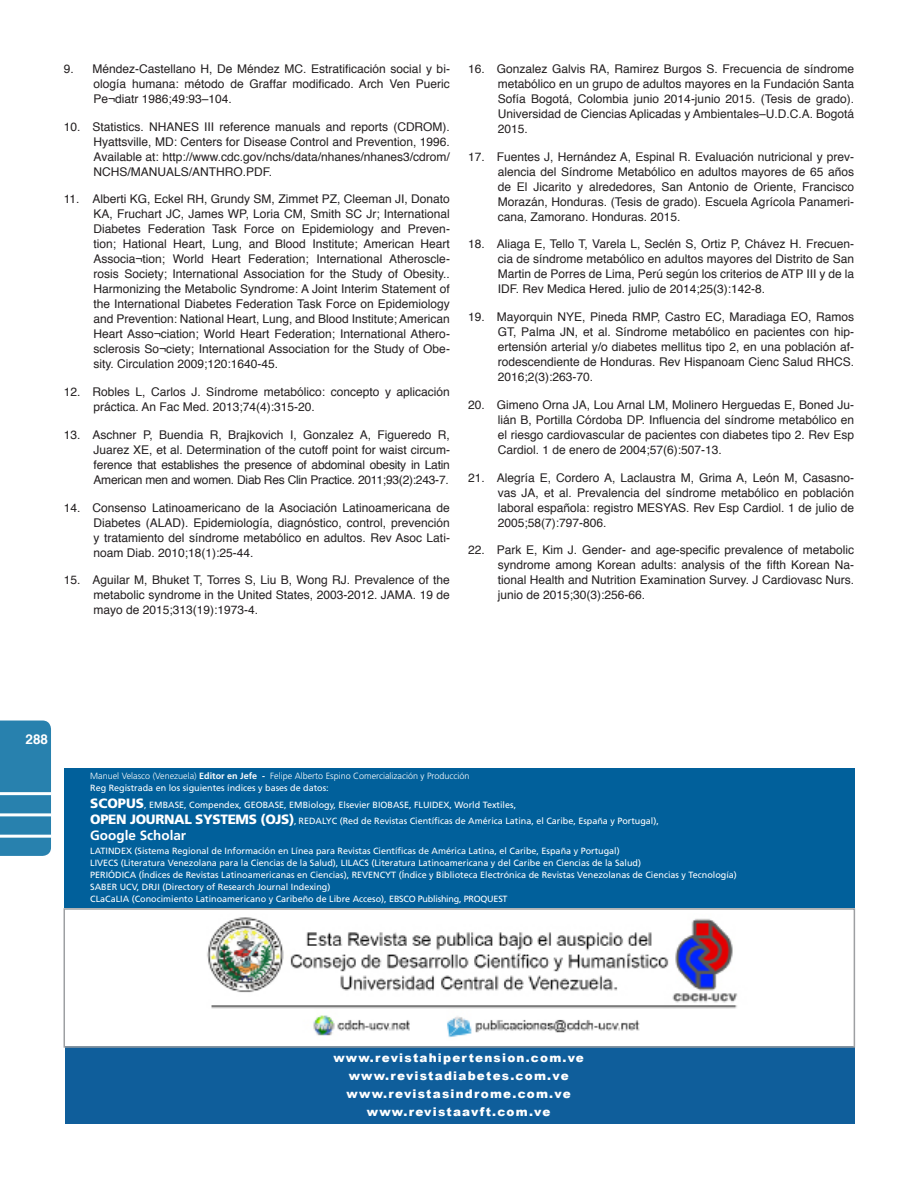
<style>
.page{position:relative;width:918px;height:1188px;background:#fff}
.page>*{position:absolute;margin:0;border:0;box-sizing:border-box;transform-origin:0 0}
.t1{font:700 13.5px "Frutiger";color:#fff}
.t2{font:700 13.5px "Helvetica";color:#fff}
.Bibliografía{font:12px/15px "Helvetica";color:#231f20;text-align:justify}
.t3{font:900 12px "Arial";letter-spacing:.1em;color:#fff}
.t4{font:9px "Frutiger";color:#fff}
.t5{font:300 9px "Frutiger";color:#fff}
.s1{font-weight:700}
.s2{font-weight:900;font-size:13.5px}
</style>
<div class="page">
<div style="left:0;top:721px;width:51px;height:135px;background:#2881ae"></div>
<hr style="left:0;top:835px;width:51px;height:3px;background:#fff">
<hr style="left:0;top:813px;width:51px;height:3px;background:#fff">
<hr style="left:0;top:792px;width:51px;height:3px;background:#fff">
<div style="left:65px;top:1047px;width:789px;height:77px;background:#0f5e9b"></div>
<img style="left:207px;top:917px;width:531px;height:121px">
<div style="left:64px;top:908px;width:791px;height:140px;border:2px solid #9d9fa2"></div>
<div style="left:64px;top:769px;width:790px;height:139px;background:#01609b"></div>
<p class="Bibliografía" style="left:94px;top:61px;width:358px;text-indent:-30px">9. Méndez-Castellano H, De Méndez MC. Estratificación social y bi&shy;ología humana: método de Graffar modificado. Arch Ven Pueric Pe¬diatr 1986;49:93–104.</p>
<p class="Bibliografía" style="left:94px;top:119px;width:358px;text-indent:-30px">10. Statistics. NHANES III reference manuals and reports (CDROM).<br>Hyattsville, MD: Centers for Disease Control and Prevention, 1996.<br>Available at: http://www.cdc.gov/nchs/data/nhanes/nhanes3/cdrom/ NCHS/MANUALS/ANTHRO.PDF.</p>
<p class="Bibliografía" style="left:94px;top:192px;width:358px;text-indent:-30px">11. Alberti KG, Eckel RH, Grundy SM, Zimmet PZ, Cleeman JI, Donato KA, Fruchart JC, James WP, Loria CM, Smith SC Jr; International Diabetes Federation Task Force on Epidemiology and Preven&shy;tion; Hational Heart, Lung, and Blood Institute; American Heart Associa¬tion; World Heart Federation; International Atheroscle&shy;rosis Society; International Association for the Study of Obesity..<br>Harmonizing the Metabolic Syndrome: A Joint Interim Statement of the International Diabetes Federation Task Force on Epidemiology and Prevention: National Heart, Lung, and Blood Institute; American Heart Asso¬ciation; World Heart Federation; International Athero&shy;sclerosis So¬ciety; International Association for the Study of Obe&shy;sity. Circulation 2009;120:1640-45.</p>
<p class="Bibliografía" style="left:94px;top:385px;width:358px;text-indent:-30px">12. Robles L, Carlos J. Síndrome metabólico: concepto y aplicación práctica. An Fac Med. 2013;74(4):315-20.</p>
<p class="Bibliografía" style="left:94px;top:427px;width:358px;text-indent:-30px">13. Aschner P, Buendia R, Brajkovich I, Gonzalez A, Figueredo R, Juarez XE, et al. Determination of the cutoff point for waist circum&shy;ference that establishes the presence of abdominal obesity in Latin American men and women. Diab Res Clin Practice. 2011;93(2):243-7.</p>
<p class="Bibliografía" style="left:94px;top:500px;width:358px;text-indent:-30px">14. Consenso Latinoamericano de la Asociación Latinoamericana de Diabetes (ALAD). Epidemiología, diagnóstico, control, prevención y tratamiento del síndrome metabólico en adultos. Rev Asoc Lati&shy;noam Diab. 2010;18(1):25-44.</p>
<p class="Bibliografía" style="left:94px;top:573px;width:358px;text-indent:-30px">15. Aguilar M, Bhuket T, Torres S, Liu B, Wong RJ. Prevalence of the metabolic syndrome in the United States, 2003-2012. JAMA. 19 de mayo de 2015;313(19):1973-4.</p>
<p class="Bibliografía" style="left:498px;top:61px;width:358px;text-indent:-30px">16. Gonzalez Galvis RA, Ramirez Burgos S. Frecuencia de síndrome metabólico en un grupo de adultos mayores en la Fundación Santa Sofía Bogotá, Colombia junio 2014-junio 2015. (Tesis de grado).<br>Universidad de Ciencias Aplicadas y Ambientales–U.D.C.A. Bogotá 2015.</p>
<p class="Bibliografía" style="left:498px;top:149px;width:358px;text-indent:-30px">17. Fuentes J, Hernández A, Espinal R. Evaluación nutricional y prev&shy;alencia del Síndrome Metabólico en adultos mayores de 65 años de El Jicarito y alrededores, San Antonio de Oriente, Francisco Morazán, Honduras. (Tesis de grado). Escuela Agrícola Panameri&shy;cana, Zamorano. Honduras. 2015.</p>
<p class="Bibliografía" style="left:498px;top:237px;width:358px;text-indent:-30px">18. Aliaga E, Tello T, Varela L, Seclén S, Ortiz P, Chávez H. Frecuen&shy;cia de síndrome metabólico en adultos mayores del Distrito de San Martin de Porres de Lima, Perú según los criterios de ATP III y de la IDF. Rev Medica Hered. julio de 2014;25(3):142-8.</p>
<p class="Bibliografía" style="left:498px;top:310px;width:358px;text-indent:-30px">19. Mayorquin NYE, Pineda RMP, Castro EC, Maradiaga EO, Ramos GT, Palma JN, et al. Síndrome metabólico en pacientes con hip&shy;ertensión arterial y/o diabetes mellitus tipo 2, en una población af&shy;rodescendiente de Honduras. Rev Hispanoam Cienc Salud RHCS.<br>2016;2(3):263-70.</p>
<p class="Bibliografía" style="left:498px;top:397px;width:358px;text-indent:-30px">20. Gimeno Orna JA, Lou Arnal LM, Molinero Herguedas E, Boned Ju&shy;lián B, Portilla Córdoba DP. Influencia del síndrome metabólico en el riesgo cardiovascular de pacientes con diabetes tipo 2. Rev Esp Cardiol. 1 de enero de 2004;57(6):507-13.</p>
<p class="Bibliografía" style="left:498px;top:470px;width:358px;text-indent:-30px">21. Alegría E, Cordero A, Laclaustra M, Grima A, León M, Casasno&shy;vas JA, et al. Prevalencia del síndrome metabólico en población laboral española: registro MESYAS. Rev Esp Cardiol. 1 de julio de 2005;58(7):797-806.</p>
<p class="Bibliografía" style="left:498px;top:543px;width:358px;text-indent:-30px">22. Park E, Kim J. Gender- and age-specific prevalence of metabolic syndrome among Korean adults: analysis of the fifth Korean Na&shy;tional Health and Nutrition Examination Survey. J Cardiovasc Nurs. junio de 2015;30(3):256-66.</p>
<p class="t2" style="left:26px;top:729px;width:24px">288</p>
<p class="t5" style="left:90px;top:771px;width:381px">Manuel Velasco (Venezuela) <span class="s1">Editor en Jefe -</span> Felipe Alberto Espino Comercialización y Producción</p>
<p class="t4" style="left:90px;top:783px;width:240px">Reg Registrada en los siguientes índices y bases de datos:</p>
<p class="t4" style="left:90px;top:799px;width:427px"><span class="s2">SCOPUS</span>, EMBASE, Compendex, GEOBASE, EMBiology, Elsevier BIOBASE, FLUIDEX, World Textiles,</p>
<p class="t4" style="left:90px;top:816px;width:570px"><span class="s2">OPEN JOURNAL SYSTEMS (OJS)</span>, REDALYC (Red de Revistas Científicas de América Latina, el Caribe, España y Portugal),</p>
<p class="t1" style="left:90px;top:827px;width:98px">Google Scholar</p>
<p class="t4" style="left:90px;top:845px;width:531px">LATINDEX (Sistema Regional de Información en Línea para Revistas Científicas de América Latina, el Caribe, España y Portugal)</p>
<p class="t4" style="left:90px;top:857px;width:552px">LIVECS (Literatura Venezolana para la Ciencias de la Salud), LILACS (Literatura Latinoamericana y del Caribe en Ciencias de la Salud)</p>
<p class="t4" style="left:90px;top:869px;width:648px">PERIÓDICA (Índices de Revistas Latinoamericanas en Ciencias), REVENCYT (Índice y Biblioteca Electrónica de Revistas Venezolanas de Ciencias y Tecnología)</p>
<p class="t4" style="left:90px;top:881px;width:242px">SABER UCV, DRJI (Directory of Research Journal Indexing)</p>
<p class="t4" style="left:90px;top:893px;width:419px">CLaCaLIA (Conocimiento Latinoamericano y Caribeño de Libre Acceso), EBSCO Publishing, PROQUEST</p>
<p class="t3" style="left:333px;top:1049px;width:252px">www.revistahipertension.com.ve</p>
<p class="t3" style="left:349px;top:1067px;width:221px">www.revistadiabetes.com.ve</p>
<p class="t3" style="left:347px;top:1085px;width:226px">www.revistasindrome.com.ve</p>
<p class="t3" style="left:367px;top:1103px;width:185px">www.revistaavft.com.ve</p>
</div>
